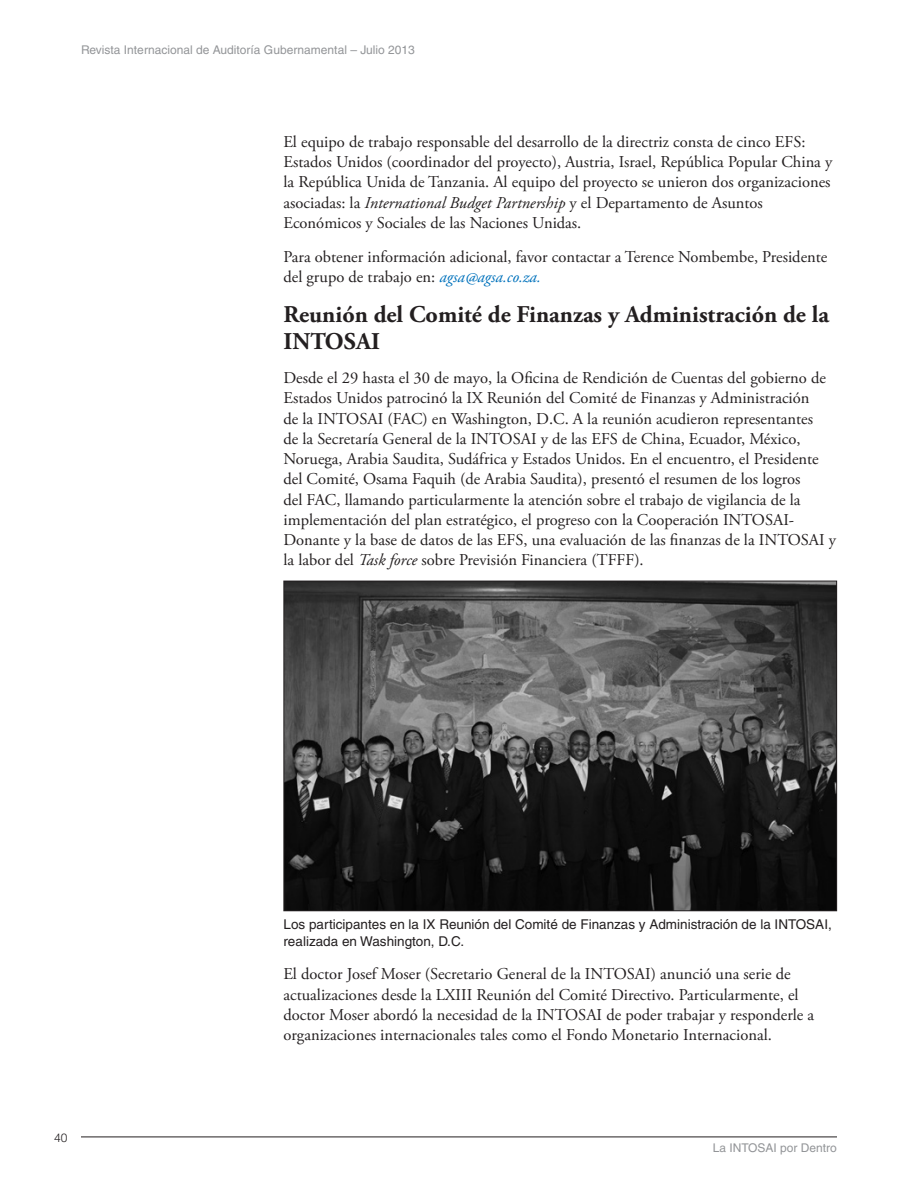
<style>
.page{position:relative;width:918px;height:1188px;background:#fff}
.page>*{position:absolute;margin:0;border:0;box-sizing:border-box;transform-origin:0 0}
._0-body_text_AGP_11{font:700 24px/27px "Adobe Garamond Pro";color:#231f20}
._0-body_text_AGP_11-2{font:16.5px/20.2px "Adobe Garamond Pro";color:#231f20}
._0-caption_body_text{font:13.5px/16.5px "Helvetica";color:#231f20}
.t1{font:12px "Helvetica";color:#939598}
.t2{font:300 12px "Helvetica";color:#231f20}
.s1{font-style:italic}
.s2{font-style:italic;color:#0072bc}
</style>
<div class="page">
<hr style="left:81px;top:1137px;width:756px;height:1px;background:#231f20">
<img style="left:285px;top:583px;width:550px;height:326px">
<p class="t1" style="left:81px;top:43px;width:335px">Revista Internacional de Auditoría Gubernamental – Julio 2013</p>
<p class="_0-body_text_AGP_11-2" style="left:284px;top:132px;width:550px">El equipo de trabajo responsable del desarrollo de la directriz consta de cinco EFS:<br>Estados Unidos (coordinador del proyecto), Austria, Israel, República Popular China y la República Unida de Tanzania. Al equipo del proyecto se unieron dos organizaciones asociadas: la <span class="s1">International Budget Partnership</span> y el Departamento de Asuntos Económicos y Sociales de las Naciones Unidas.</p>
<p class="_0-body_text_AGP_11-2" style="left:284px;top:247px;width:545px">Para obtener información adicional, favor contactar a Terence Nombembe, Presidente del grupo de trabajo en: <span class="s2">agsa@agsa.co.za.</span></p>
<p class="_0-body_text_AGP_11" style="left:284px;top:302px;width:547px">Reunión del Comité de Finanzas y Administración de la<br>INTOSAI</p>
<p class="_0-body_text_AGP_11-2" style="left:284px;top:368px;width:554px">Desde el 29 hasta el 30 de mayo, la Oficina de Rendición de Cuentas del gobierno de Estados Unidos patrocinó la IX Reunión del Comité de Finanzas y Administración<br>de la INTOSAI (FAC) en Washington, D.C. A la reunión acudieron representantes<br>de la Secretaría General de la INTOSAI y de las EFS de China, Ecuador, México, Noruega, Arabia Saudita, Sudáfrica y Estados Unidos. En el encuentro, el Presidente del Comité, Osama Faquih (de Arabia Saudita), presentó el resumen de los logros<br>del FAC, llamando particularmente la atención sobre el trabajo de vigilancia de la implementación del plan estratégico, el progreso con la Cooperación INTOSAI-Donante y la base de datos de las EFS, una evaluación de las finanzas de la INTOSAI y la labor del <span class="s1">Task force</span> sobre Previsión Financiera (TFFF).</p>
<p class="t2" style="left:54px;top:1130px;width:15px">40</p>
<p class="_0-caption_body_text" style="left:284px;top:916px;width:550px">Los participantes en la IX Reunión del Comité de Finanzas y Administración de la INTOSAI, realizada en Washington, D.C.</p>
<p class="_0-body_text_AGP_11-2" style="left:284px;top:965px;width:532px">El doctor Josef Moser (Secretario General de la INTOSAI) anunció una serie de actualizaciones desde la LXIII Reunión del Comité Directivo. Particularmente, el doctor Moser abordó la necesidad de la INTOSAI de poder trabajar y responderle a organizaciones internacionales tales como el Fondo Monetario Internacional.</p>
<p class="t1" style="left:713px;top:1141px;width:126px">La INTOSAI por Dentro</p>
</div>
